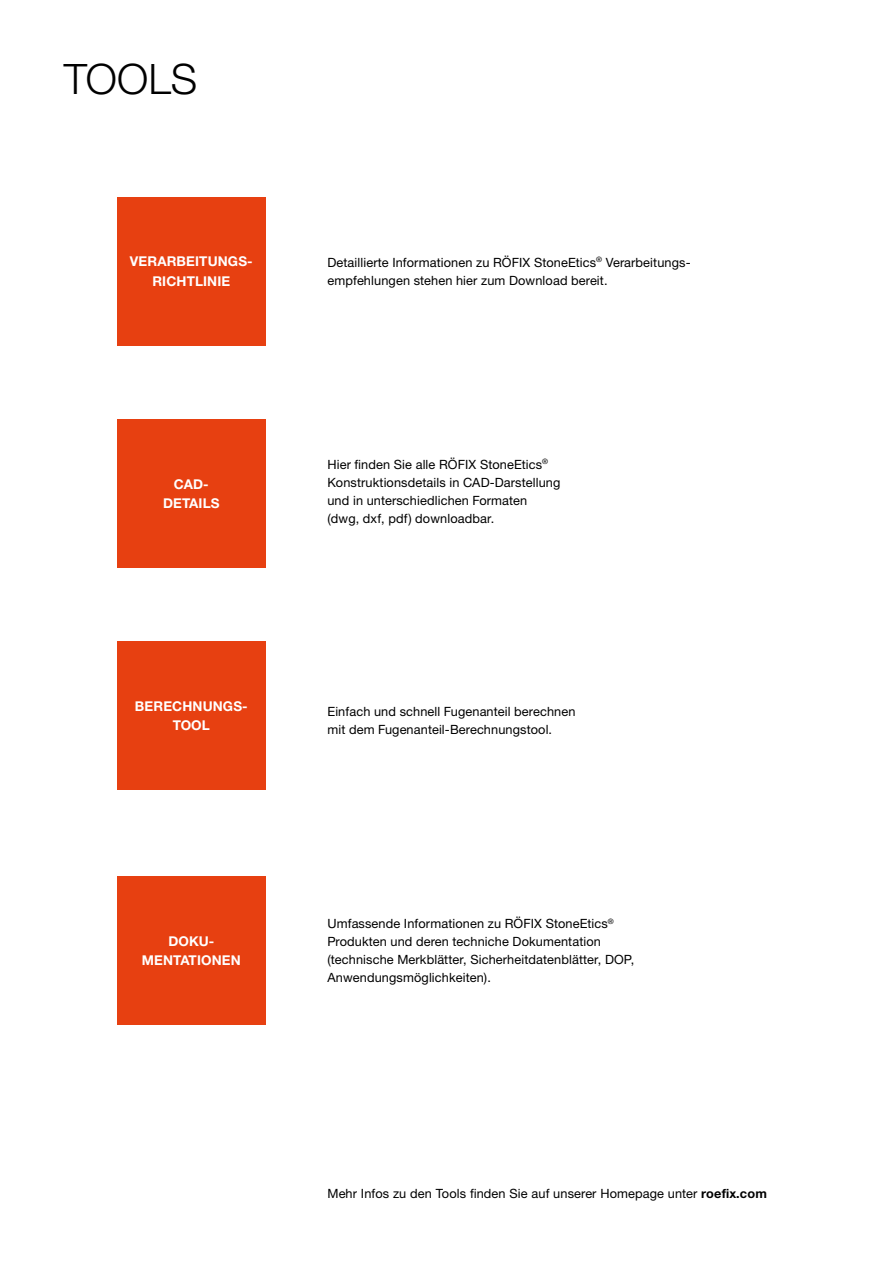
<style>
.page{position:relative;width:893px;height:1263px;background:#fff}
.page>*{position:absolute;margin:0;border:0;box-sizing:border-box;transform-origin:0 0}
.t1{font:300 42px "Helvetica Neue LTW1 G";color:#000}
.t2{font:700 13.5px/19.5px "Helvetica Neue LTW1 G";letter-spacing:.01em;color:#fff;text-align:center}
.t3{font:12.75px/18px "Helvetica Neue LTW1 G";letter-spacing:.01em;color:#000}
.s1{font-weight:700}
</style>
<div class="page">
<div style="left:117px;top:197px;width:149px;height:148px;background:#e74011"></div>
<div style="left:117px;top:419px;width:149px;height:149px;background:#e74011"></div>
<div style="left:117px;top:641px;width:149px;height:149px;background:#e74011"></div>
<div style="left:117px;top:876px;width:149px;height:149px;background:#e74011"></div>
<h1 class="t1" style="left:64px;top:53px;width:135px">TOOLS</h1>
<p class="t2" style="left:130px;top:251px;width:124px">VERARBEITUNGS-<br>RICHTLINIE</p>
<p class="t2" style="left:163px;top:474px;width:58px">CAD-<br>DETAILS</p>
<p class="t2" style="left:135px;top:696px;width:114px">BERECHNUNGS-<br>TOOL</p>
<p class="t2" style="left:142px;top:931px;width:100px">DOKU-<br>MENTATIONEN</p>
<p class="t3" style="left:327px;top:253px;width:365px">Detaillierte Informationen zu RÖFIX StoneEtics<sup>®</sup> Verarbeitungs&shy;empfehlungen stehen hier zum Download bereit.</p>
<p class="t3" style="left:327px;top:455px;width:235px">Hier finden Sie alle RÖFIX StoneEtics<sup>® </sup>Konstruktionsdetails in CAD-Darstellung und in unterschiedlichen Formaten (dwg, dxf, pdf) downloadbar.</p>
<p class="t3" style="left:327px;top:702px;width:250px">Einfach und schnell Fugenanteil berechnen mit dem Fugenanteil-Berechnungstool.</p>
<p class="t3" style="left:327px;top:915px;width:308px">Umfassende Informationen zu RÖFIX StoneEtics<sup>® </sup>Produkten und deren techniche Dokumentation (technische Merkblätter, Sicherheitdatenblätter, DOP, Anwendungsmöglichkeiten).</p>
<p class="t3" style="left:327px;top:1184px;width:441px">Mehr Infos zu den Tools finden Sie auf unserer Homepage unter <span class="s1">roefix.com</span></p>
</div>
